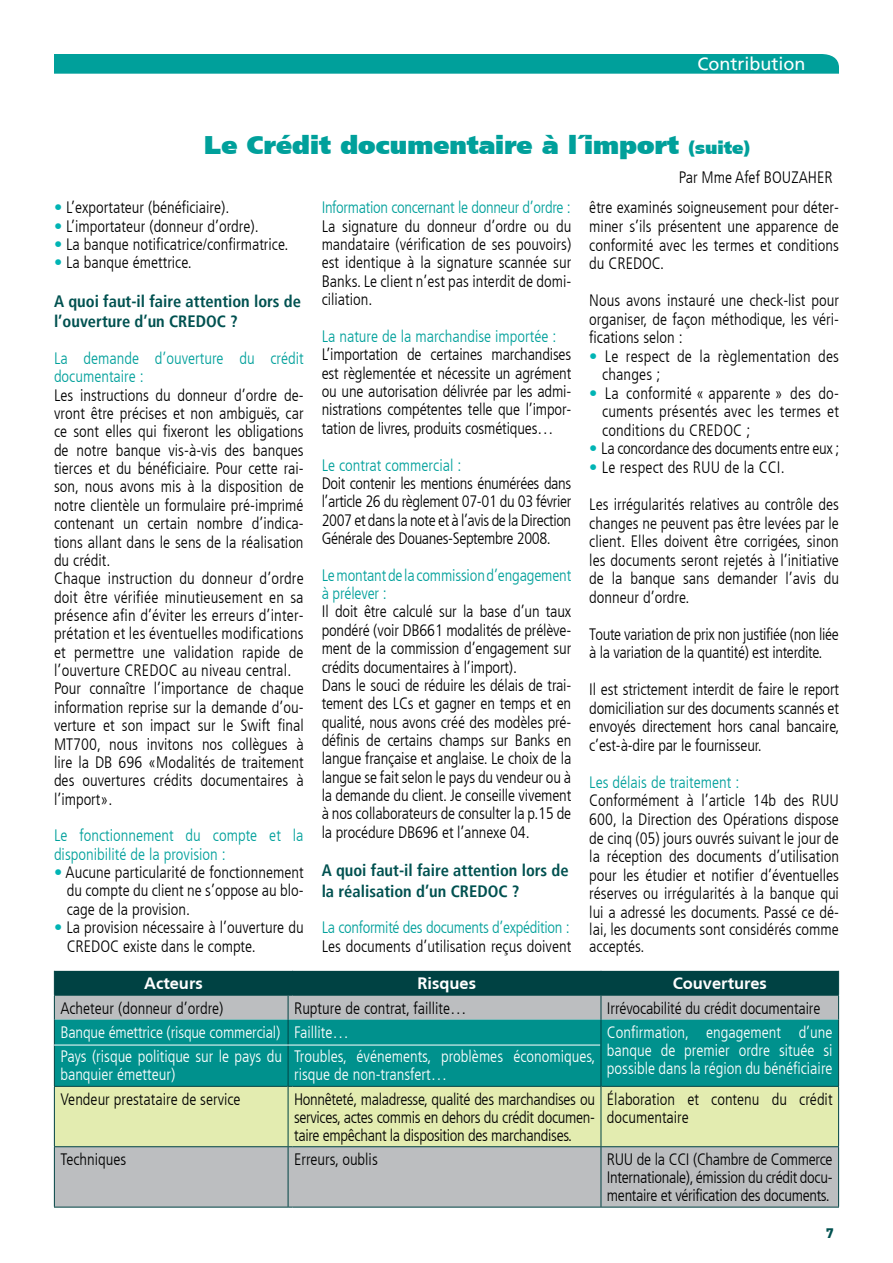
<style>
.page{position:relative;width:893px;height:1263px;background:#fff}
.page>*{position:absolute;margin:0;border:0;box-sizing:border-box;transform-origin:0 0}
.t1{font:900 25.5px "Frutiger CE";color:#00a09b}
.t2{font:18px "Frutiger LT";color:#fff}
.t3{font:300 condensed 16.5px/18.3px "Frutiger LT";color:#000;text-align:justify}
.t4{font:300 condensed 16.5px/18px "Frutiger LT";color:#fff}
.t5{font:300 condensed 16.5px/18.3px "Frutiger LT";color:#00a09b}
.t6{font:300 condensed 16.5px/18.6px "Frutiger LT";letter-spacing:-.02em;color:#000}
.t7{font:700 condensed 16.5px/20.1px "Frutiger LT";color:#005150}
.t8{font:300 condensed 16.5px "Frutiger LT";letter-spacing:-.02em;color:#00a09b}
.t9{font:700 16.5px "Frutiger CE";color:#fff}
.t10{font:900 13.5px "DIN";color:#005150}
.s1{font-size:18px}
.s2{color:#00b4b4}
</style>
<div class="page">
<div style="left:54px;top:54px;width:785px;height:20px;background:#00a09b"></div>
<div style="left:55px;top:1087px;width:783px;height:59px;background:#e3ecb0"></div>
<div style="left:55px;top:1147px;width:783px;height:60px;background:#bcbec0"></div>
<hr style="left:288px;top:1147px;width:1px;height:60px;background:#004243">
<hr style="left:601px;top:1147px;width:1px;height:60px;background:#004243">
<hr style="left:288px;top:1087px;width:1px;height:59px;background:#004243">
<hr style="left:601px;top:1087px;width:1px;height:59px;background:#004243">
<hr style="left:54px;top:1146px;width:234px;height:1px;background:#004243">
<hr style="left:293px;top:1146px;width:308px;height:1px;background:#004243">
<hr style="left:601px;top:1146px;width:238px;height:1px;background:#004243">
<hr style="left:54px;top:1087px;width:1px;height:59px;background:#004243">
<hr style="left:838px;top:1087px;width:1px;height:59px;background:#004243">
<hr style="left:54px;top:1147px;width:1px;height:60px;background:#004243">
<hr style="left:838px;top:1147px;width:1px;height:60px;background:#004243">
<hr style="left:54px;top:1207px;width:234px;height:1px;background:#004243">
<hr style="left:293px;top:1207px;width:308px;height:1px;background:#004243">
<hr style="left:601px;top:1207px;width:238px;height:1px;background:#004243">
<svg style="left:54px;top:971px;width:785px;height:116px;background:#278987"></svg>
<hr style="left:293px;top:1086px;width:308px;height:1px;background:#004243">
<hr style="left:54px;top:1045px;width:546px;height:1px;background:#fff">
<p class="t2" style="left:697px;top:53px;width:109px">Contribution</p>
<h1 class="t1" style="left:204px;top:130px;width:330px">Le Crédit documentaire</h1>
<h1 class="t1" style="left:568px;top:130px;width:184px">l´import <span class="s1">(suite)</span></h1>
<p class="t3" style="left:679px;top:168px;width:155px">Par Mme Afef BOUZAHER</p>
<p class="t3" style="left:54px;top:199px;width:177px"><span class="s2">•</span> L’exportateur (bénéficiaire).</p>
<p class="t3" style="left:54px;top:217px;width:206px"><span class="s2">•</span> L’importateur (donneur d’ordre).</p>
<p class="t3" style="left:54px;top:235px;width:236px"><span class="s2">•</span> La banque notificatrice/confirmatrice.</p>
<p class="t3" style="left:54px;top:254px;width:139px"><span class="s2">•</span> La banque émettrice.</p>
<p class="t7" style="left:54px;top:291px;width:249px">A quoi faut-il faire attention lors de l’ouverture d’un CREDOC ?</p>
<p class="t5" style="left:54px;top:349px;width:251px">La demande d’ouverture du crédit documentaire :</p>
<p class="t3" style="left:54px;top:386px;width:251px;text-align:left">Les instructions du donneur d’ordre de&shy;vront être précises et non ambiguës, car ce sont elles qui fixeront les obligations de notre banque vis-à-vis des banques tierces et du bénéficiaire. Pour cette rai&shy;son, nous avons mis à la disposition de notre clientèle un formulaire pré-imprimé contenant un certain nombre d’indica&shy;tions allant dans le sens de la réalisation du crédit.<br>Chaque instruction du donneur d’ordre doit être vérifiée minutieusement en sa présence afin d’éviter les erreurs d’inter&shy;prétation et les éventuelles modifications et permettre une validation rapide de l’ouverture CREDOC au niveau central.<br>Pour connaître l’importance de chaque information reprise sur la demande d’ou&shy;verture et son impact sur le Swift final MT700, nous invitons nos collègues à lire la DB 696 «Modalités de traitement des ouvertures crédits documentaires à l’import».</p>
<p class="t5" style="left:54px;top:827px;width:251px">Le fonctionnement du compte et la disponibilité de la provision :</p>
<p class="t3" style="left:67px;top:863px;width:238px;text-indent:-13px"><span class="s2">•</span> Aucune particularité de fonctionnement du compte du client ne s’oppose au blo&shy;cage de la provision.</p>
<p class="t3" style="left:67px;top:918px;width:238px;text-indent:-13px"><span class="s2">•</span> La provision nécessaire à l’ouverture du<br>CREDOC existe dans le compte.</p>
<p class="t8" style="left:322px;top:198px;width:251px">Information concernant le donneur d’ordre :</p>
<p class="t3" style="left:322px;top:217px;width:251px">La signature du donneur d’ordre ou du mandataire (vérification de ses pouvoirs) est identique à la signature scannée sur Banks. Le client n’est pas interdit de domi&shy;ciliation.</p>
<p class="t5" style="left:322px;top:327px;width:236px">La nature de la marchandise importée :</p>
<p class="t3" style="left:322px;top:346px;width:251px">L’importation de certaines marchandises est règlementée et nécessite un agrément ou une autorisation délivrée par les admi&shy;nistrations compétentes telle que l’impor&shy;tation de livres, produits cosmétiques…</p>
<p class="t5" style="left:322px;top:456px;width:141px">Le contrat commercial :</p>
<p class="t3" style="left:322px;top:474px;width:251px">Doit contenir les mentions énumérées dans l’article 26 du règlement 07-01 du 03 février 2007 et dans la note et à l’avis de la Direction Générale des Douanes-Septembre 2008.</p>
<p class="t5" style="left:322px;top:566px;width:251px">Le montant de la commission d’engagement à prélever :</p>
<p class="t3" style="left:322px;top:603px;width:251px;text-align:left">Il doit être calculé sur la base d’un taux pondéré (voir DB661 modalités de prélève&shy;ment de la commission d’engagement sur crédits documentaires à l’import).<br>Dans le souci de réduire les délais de trai&shy;tement des LCs et gagner en temps et en qualité, nous avons créé des modèles pré&shy;définis de certains champs sur Banks en langue française et anglaise. Le choix de la langue se fait selon le pays du vendeur ou à la demande du client. Je conseille vivement à nos collaborateurs de consulter la p.15 de la procédure DB696 et l’annexe 04.</p>
<p class="t7" style="left:322px;top:861px;width:249px">A quoi faut-il faire attention lors de la réalisation d’un CREDOC ?</p>
<p class="t8" style="left:322px;top:918px;width:250px">La conformité des documents d’expédition :</p>
<p class="t3" style="left:322px;top:937px;width:251px">Les documents d’utilisation reçus doivent</p>
<p class="t3" style="left:589px;top:199px;width:251px">être examinés soigneusement pour déter&shy;miner s’ils présentent une apparence de conformité avec les termes et conditions du CREDOC.</p>
<p class="t3" style="left:589px;top:291px;width:251px">Nous avons instauré une check-list pour organiser, de façon méthodique, les véri&shy;fications selon :</p>
<p class="t3" style="left:602px;top:347px;width:238px;text-indent:-13px"><span class="s2">•</span> Le respect de la règlementation des changes ;</p>
<p class="t3" style="left:602px;top:384px;width:238px;text-indent:-13px"><span class="s2">•</span> La conformité « apparente » des do&shy;cuments présentés avec les termes et conditions du CREDOC ;</p>
<p class="t6" style="left:589px;top:440px;width:252px"><span class="s2">•</span> La concordance des documents entre eux ;</p>
<p class="t3" style="left:589px;top:458px;width:197px"><span class="s2">•</span> Le respect des RUU de la CCI.</p>
<p class="t3" style="left:589px;top:495px;width:251px">Les irrégularités relatives au contrôle des changes ne peuvent pas être levées par le client. Elles doivent être corrigées, sinon les documents seront rejetés à l’initiative de la banque sans demander l’avis du donneur d’ordre.</p>
<p class="t6" style="left:589px;top:625px;width:251px">Toute variation de prix non justifiée (non liée à la variation de la quantité) est interdite.</p>
<p class="t3" style="left:589px;top:680px;width:252px">Il est strictement interdit de faire le report domiciliation sur des documents scannés et envoyés directement hors canal bancaire, c’est-à-dire par le fournisseur.</p>
<p class="t5" style="left:589px;top:773px;width:152px">Les délais de traitement :</p>
<p class="t3" style="left:589px;top:792px;width:251px">Conformément à l’article 14b des RUU 600, la Direction des Opérations dispose de cinq (05) jours ouvrés suivant le jour de la réception des documents d’utilisation pour les étudier et notifier d’éventuelles réserves ou irrégularités à la banque qui lui a adressé les documents. Passé ce dé-</p>
<p class="t3" style="left:589px;top:921px;width:251px;line-height:17.1px">lai, les documents sont considérés comme acceptés.</p>
<p class="t9" style="left:144px;top:973px;width:60px">Acteurs</p>
<p class="t9" style="left:417px;top:973px;width:60px">Risques</p>
<p class="t9" style="left:673px;top:973px;width:96px">Couvertures</p>
<p class="t3" style="left:60px;top:999px;width:165px">Acheteur (donneur d’ordre)</p>
<p class="t3" style="left:294px;top:999px;width:174px">Rupture de contrat, faillite…</p>
<p class="t3" style="left:607px;top:999px;width:215px">Irrévocabilité du crédit documentaire</p>
<p class="t4" style="left:60px;top:1023px;width:290px">Banque émettrice (risque commercial) Faillite…</p>
<p class="t4" style="left:607px;top:1023px;width:227px;text-align:justify">Confirmation, engagement d’une banque de premier ordre située si possible dans la région du bénéficiaire</p>
<p class="t4" style="left:60px;top:1048px;width:223px">Pays (risque politique sur le pays du banquier émetteur)</p>
<p class="t4" style="left:294px;top:1048px;width:303px">Troubles, événements, problèmes économiques, risque de non-transfert…</p>
<p class="t3" style="left:60px;top:1090px;width:182px">Vendeur prestataire de service</p>
<p class="t3" style="left:294px;top:1090px;width:302px">Honnêteté, maladresse, qualité des marchandises ou services, actes commis en dehors du crédit documen&shy;taire empêchant la disposition des marchandises.</p>
<p class="t3" style="left:607px;top:1090px;width:227px">Élaboration et contenu du crédit documentaire</p>
<p class="t3" style="left:60px;top:1150px;width:68px">Techniques</p>
<p class="t3" style="left:294px;top:1150px;width:85px">Erreurs, oublis</p>
<p class="t3" style="left:607px;top:1150px;width:227px">RUU de la CCI (Chambre de Commerce Internationale), émission du crédit docu&shy;mentaire et vérification des documents.</p>
<p class="t10" style="left:826px;top:1224px;width:9px">7</p>
</div>
